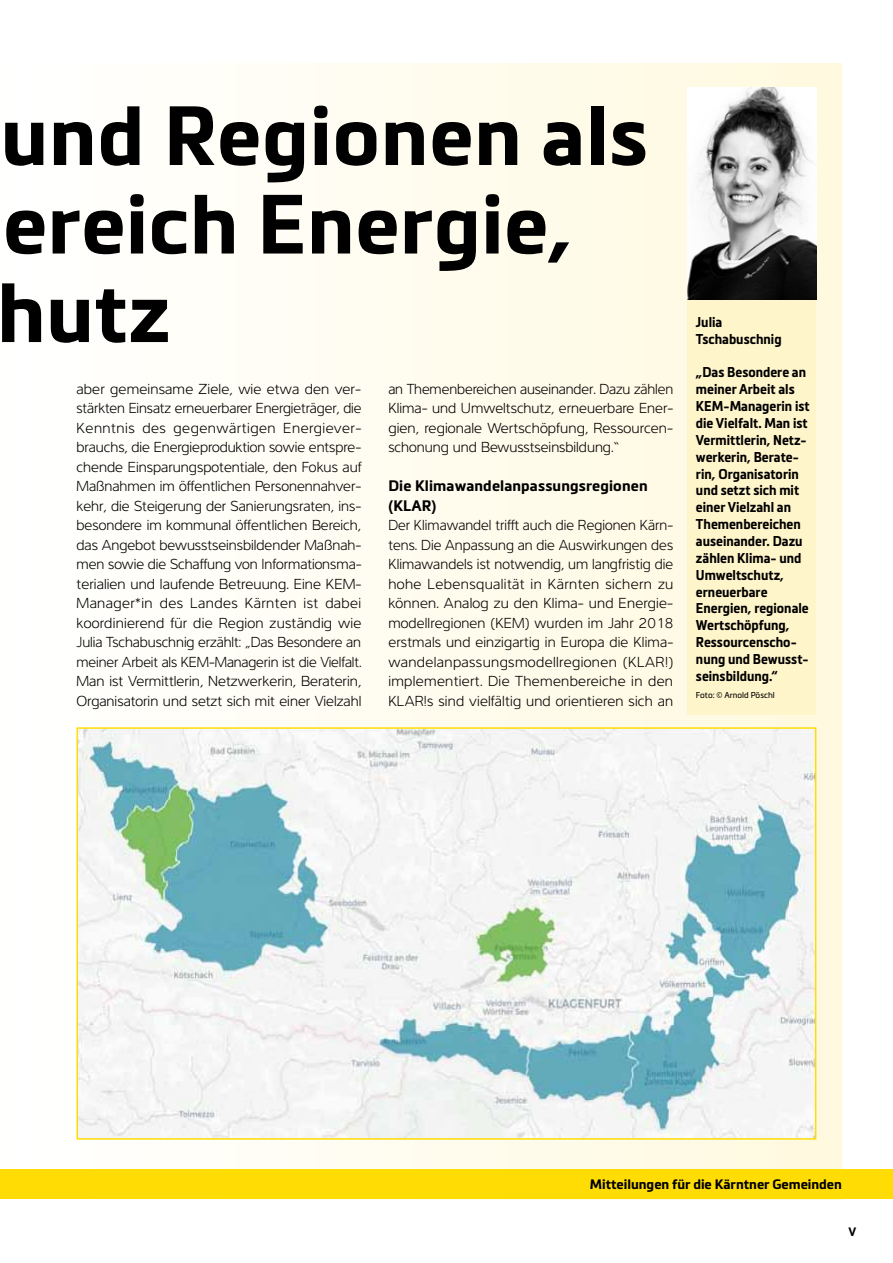
<style>
.page{position:relative;width:893px;height:1263px;background:#fff}
.page>*{position:absolute;margin:0;border:0;box-sizing:border-box;transform-origin:0 0}
.t1{font:700 82.5px/88.5px "Metronic Land Kaernten";letter-spacing:.005em;color:#000}
.t2{font:300 15px/19.5px "Interval Pro";letter-spacing:.005em;color:#000;text-align:justify}
.t3{font:700 15px/19.5px "Metronic Land Kaernten";letter-spacing:.01em;color:#000}
.t4{font:700 14.1px/16.8px "Metronic Land Kaernten";color:#000;scale:.91 1}
.t5{font:700 13.5px "Metronic Land Kaernten";color:#000}
.t6{font:700 12px "Metronic Land Kaernten";color:#000}
.t7{font:8.4px "Metronic Land Kaernten";color:#000;scale:.96 1}
</style>
<div class="page">
<div style="left:0;top:64px;width:841px;height:1135px;background:linear-gradient(to right,#fff,#fff9de)"></div>
<div style="left:0;top:1169px;width:893px;height:30px;background:#ffdd04"></div>
<img style="left:80px;top:730px;width:733px;height:407px">
<div style="left:77px;top:727px;width:739px;height:413px;border:2px solid #ffdd04"></div>
<div style="left:687px;top:221px;width:129px;height:493px;background:#fff5ca"></div>
<img style="left:687px;top:87px;width:129px;height:212px">
<h1 class="t1" style="left:-3px;top:90px;width:652px">und Regionen als ereich Energie, hutz</h1>
<p class="t2" style="left:77px;top:378px;width:287px">aber gemeinsame Ziele, wie etwa den ver&shy;stärkten Einsatz erneuerbarer Energieträger, die Kenntnis des gegenwärtigen Energiever&shy;brauchs, die Energieproduktion sowie entspre&shy;chende Einsparungspotentiale, den Fokus auf Maßnahmen im öffentlichen Personennahver&shy;kehr, die Steigerung der Sanierungsraten, ins&shy;besondere im kommunal öffentlichen Bereich, das Angebot bewusstseinsbildender Maßnah&shy;men sowie die Schaffung von Informationsma&shy;terialien und laufende Betreuung. Eine KEM-Manager*in des Landes Kärnten ist dabei koordinierend für die Region zuständig wie Julia Tschabuschnig erzählt: „Das Besondere an meiner Arbeit als KEM-Managerin ist die Vielfalt.<br>Man ist Vermittlerin, Netzwerkerin, Beraterin, Organisatorin und setzt sich mit einer Vielzahl</p>
<p class="t2" style="left:388px;top:378px;width:287px">an Themenbereichen auseinander. Dazu zählen Klima- und Umweltschutz, erneuerbare Ener&shy;gien, regionale Wertschöpfung, Ressourcen&shy;schonung und Bewusstseinsbildung.“</p>
<p class="t3" style="left:388px;top:476px;width:261px">Die Klimawandelanpassungsregionen (KLAR</p>
<p class="t3" style="left:432px;top:495px;width:6px">)</p>
<p class="t2" style="left:388px;top:514px;width:287px">Der Klimawandel trifft auch die Regionen Kärn&shy;tens. Die Anpassung an die Auswirkungen des Klimawandels ist notwendig, um langfristig die hohe Lebensqualität in Kärnten sichern zu können. Analog zu den Klima- und Energie&shy;modellregionen (KEM) wurden im Jahr 2018 erstmals und einzigartig in Europa die Klima&shy;wandelanpassungsmodellregionen (KLAR!) implementiert. Die Themenbereiche in den KLAR!s sind vielfältig und orientieren sich an</p>
<p class="t4" style="left:696px;top:313px;width:96px">Julia<br>Tschabuschnig</p>
<p class="t4" style="left:696px;top:364px;width:126px">„Das Besondere an meiner Arbeit als<br>KEM-Managerin ist die Vielfalt. Man ist<br>Vermittlerin, Netz&shy;werkerin, Berate&shy;rin, Organisatorin und setzt sich mit einer Vielzahl an<br>Themenbereichen auseinander. Dazu zählen Klima- und<br>Umweltschutz, erneuerbare<br>Energien, regionale<br>Wertschöpfung,<br>Ressourcenscho&shy;nung und Bewusst&shy;seinsbildung.“</p>
<p class="t7" style="left:696px;top:689px;width:84px">Foto: © Arnold Pöschl</p>
<p class="t5" style="left:590px;top:1176px;width:254px">Mitteilungen für die Kärntner Gemeinden</p>
<p class="t6" style="left:849px;top:1224px;width:9px">V</p>
</div>
